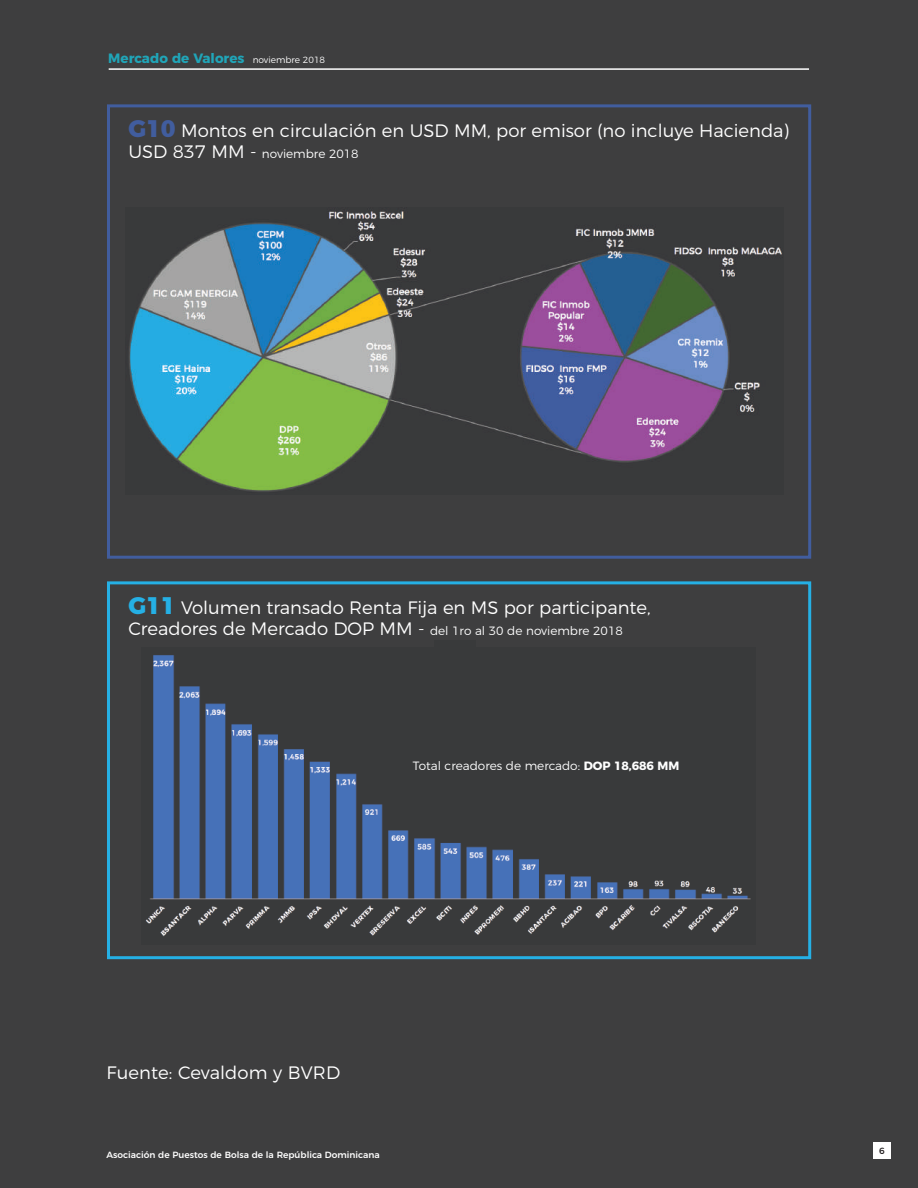
<style>
.page{position:relative;width:918px;height:1188px;background:#3e3e3f}
.page>*{position:absolute;margin:0;border:0;box-sizing:border-box;transform-origin:0 0}
.t1{font:300 18px "Montserrat";color:#fff}
.t2{font:700 13.5px "Montserrat";color:#20a5b8}
.t3{font:300 12px "Montserrat";color:#fff}
.t4{font:500 9px "Montserrat";color:#fff}
.t5{font:500 9px "Montserrat";color:#231f20}
.s1{font-weight:300;font-size:9px;color:#fff}
.s2{font-weight:800;font-size:24px;color:#415d9e}
.s3{font-size:18px}
.s4{font-weight:800;font-size:24px;color:#25b0e5}
.s5{font-weight:700}
</style>
<div class="page">
<img style="left:146px;top:655px;width:605px;height:281px">
<div style="left:434px;top:640px;width:42px;height:23px;background:#393a3b"></div>
<img style="left:129px;top:210px;width:654px;height:282px">
<hr style="left:109px;top:68px;width:700px;height:2px;background:#fff">
<div style="left:107px;top:104px;width:704px;height:455px;border:3px solid #415d9e"></div>
<div style="left:873px;top:1142px;width:17px;height:17px;background:#fff"></div>
<div style="left:107px;top:581px;width:704px;height:378px;border:3px solid #25b0e5"></div>
<p class="t2" style="left:108px;top:47px;width:218px">Mercado de Valores <span class="s1">noviembre 2018</span></p>
<p class="t1" style="left:128px;top:116px;width:663px"><span class="s2">G10</span> Montos en circulación en USD MM, por emisor (no incluye Hacienda)</p>
<p class="t3" style="left:128px;top:145px;width:232px"><span class="s3">USD 837 MM -</span> noviembre 2018</p>
<p class="t1" style="left:128px;top:593px;width:524px"><span class="s4">G11</span> Volumen transado Renta Fija en MS por participante,</p>
<p class="t3" style="left:128px;top:622px;width:496px"><span class="s3">Creadores de Mercado DOP MM -</span> del 1ro al 30 de noviembre 2018</p>
<p class="t3" style="left:413px;top:756px;width:268px">Total creadores de mercado: <span class="s5">DOP 18,686 MM</span></p>
<p class="t1" style="left:107px;top:1059px;width:235px">Fuente: Cevaldom y BVRD</p>
<p class="t4" style="left:107px;top:1148px;width:275px">Asociación de Puestos de Bolsa de la República Dominicana</p>
<p class="t5" style="left:879px;top:1143px;width:7px">6</p>
</div>
